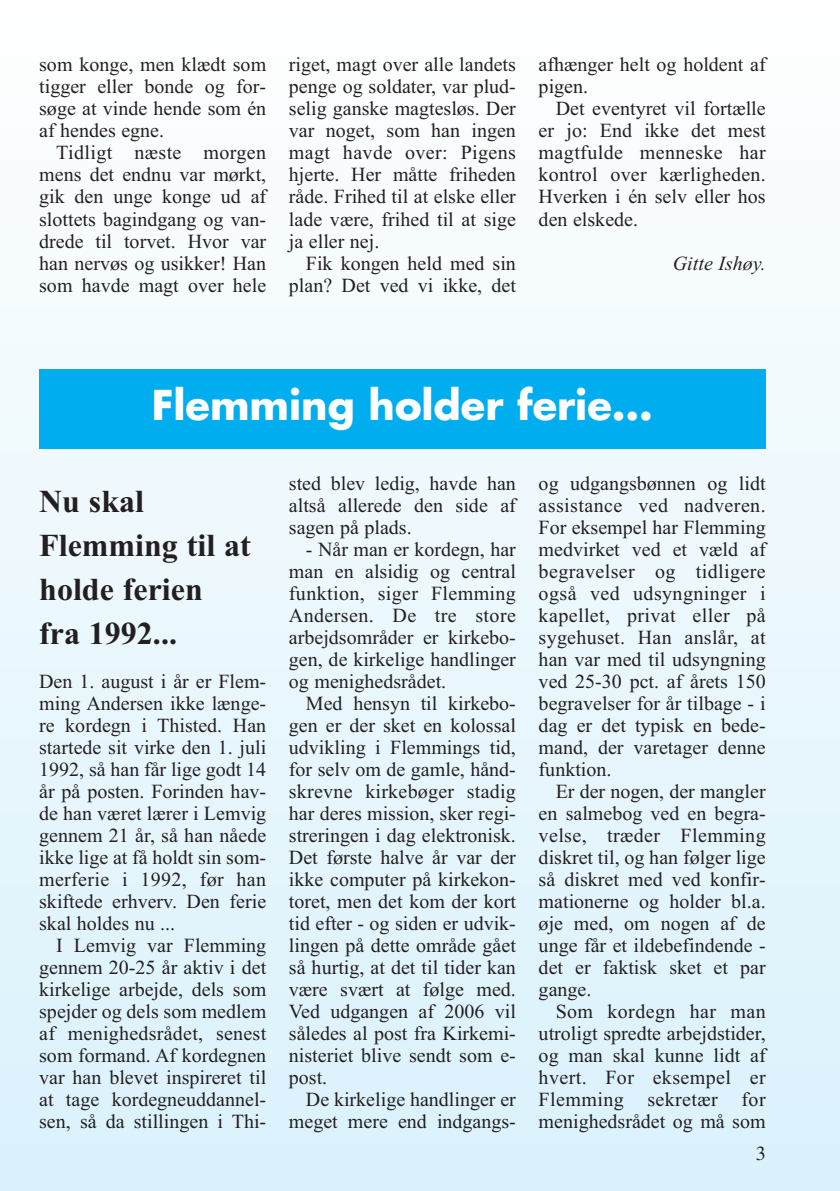
<style>
.page{position:relative;width:840px;height:1191px;background:#fff}
.page>*{position:absolute;margin:0;border:0;box-sizing:border-box;transform-origin:0 0}
.t1{font:700 40px "Futura";color:#fff}
.t2{font:700 32px/44px "Times New Roman";color:#231f20}
.t3{font:20px/22px "Times New Roman";color:#231f20;text-align:justify}
.t4{font:italic 20px "Times New Roman";color:#231f20}
.t5{font:20px "Times";color:#231f20}
</style>
<div class="page">
<div style="left:0;top:1170px;width:839px;height:21px;background:#d9f1fb"></div>
<div style="left:0;top:1134px;width:839px;height:44px;background:#dbf2fc"></div>
<div style="left:0;top:1098px;width:839px;height:44px;background:#dcf2fc"></div>
<div style="left:0;top:1062px;width:839px;height:44px;background:#ddf2fc"></div>
<div style="left:0;top:1025px;width:839px;height:45px;background:#def3fc"></div>
<div style="left:0;top:989px;width:839px;height:44px;background:#dff3fc"></div>
<div style="left:0;top:953px;width:839px;height:44px;background:#e0f4fc"></div>
<div style="left:0;top:917px;width:839px;height:44px;background:#e1f4fc"></div>
<div style="left:0;top:881px;width:839px;height:44px;background:#e2f4fc"></div>
<div style="left:0;top:845px;width:839px;height:44px;background:#e4f5fc"></div>
<div style="left:0;top:809px;width:839px;height:44px;background:#e5f5fc"></div>
<div style="left:0;top:773px;width:839px;height:44px;background:#e6f6fc"></div>
<div style="left:0;top:736px;width:839px;height:44px;background:#e7f6fd"></div>
<div style="left:0;top:700px;width:839px;height:44px;background:#e8f6fd"></div>
<div style="left:0;top:664px;width:839px;height:44px;background:#e9f7fd"></div>
<div style="left:0;top:628px;width:839px;height:44px;background:#eaf7fd"></div>
<div style="left:0;top:592px;width:839px;height:44px;background:#ebf8fd"></div>
<div style="left:0;top:556px;width:839px;height:44px;background:#edf8fd"></div>
<div style="left:0;top:520px;width:839px;height:44px;background:#eef8fd"></div>
<div style="left:0;top:483px;width:839px;height:45px;background:#eff9fd"></div>
<div style="left:0;top:447px;width:839px;height:44px;background:#f0f9fd"></div>
<div style="left:0;top:411px;width:839px;height:44px;background:#f1fafd"></div>
<div style="left:0;top:375px;width:839px;height:44px;background:#f2fafd"></div>
<div style="left:0;top:339px;width:839px;height:44px;background:#f3fafe"></div>
<div style="left:0;top:303px;width:839px;height:44px;background:#f4fbfe"></div>
<div style="left:0;top:267px;width:839px;height:44px;background:#f6fbfe"></div>
<div style="left:0;top:231px;width:839px;height:44px;background:#f7fcfe"></div>
<div style="left:0;top:194px;width:839px;height:44px;background:#f8fcfe"></div>
<div style="left:0;top:158px;width:839px;height:44px;background:#f9fcfe"></div>
<div style="left:0;top:122px;width:839px;height:44px;background:#fafdfe"></div>
<div style="left:0;top:86px;width:839px;height:44px;background:#fbfdfe"></div>
<div style="left:39px;top:369px;width:726px;height:79px;background:#00aeef"></div>
<p class="t3" style="left:39px;top:56px;width:228px">som konge, men klædt som tigger eller bonde og for&shy;søge at vinde hende som én af hendes egne.</p>
<p class="t3" style="left:39px;top:144px;width:228px;text-indent:17px">Tidligt næste morgen mens det endnu var mørkt, gik den unge konge ud af slottets bagindgang og van&shy;drede til torvet. Hvor var han nervøs og usikker! Han som havde magt over hele</p>
<p class="t3" style="left:289px;top:56px;width:228px">riget, magt over alle landets penge og soldater, var plud&shy;selig ganske magtesløs. Der var noget, som han ingen magt havde over: Pigens hjerte. Her måtte friheden råde. Frihed til at elske eller lade være, frihed til at sige ja eller nej.</p>
<p class="t3" style="left:289px;top:254px;width:228px;text-align:right">Fik kongen held med sin plan? Det ved vi ikke, det</p>
<p class="t3" style="left:538px;top:56px;width:228px">afhænger helt og holdent af pigen.</p>
<p class="t3" style="left:538px;top:100px;width:228px;text-indent:17px">Det eventyret vil fortælle er jo: End ikke det mest magtfulde menneske har kontrol over kærligheden.<br>Hverken i én selv eller hos den elskede.</p>
<p class="t4" style="left:672px;top:256px;width:94px">Gitte Ishøy.</p>
<h1 class="t1" style="left:152px;top:387px;width:502px">Flemming holder ferie...</h1>
<h2 class="t2" style="left:39px;top:482px;width:213px">Nu skal<br>Flemming til at holde ferien fra 1992...</h2>
<p class="t3" style="left:39px;top:672px;width:228px">Den 1. august i år er Flem&shy;ming Andersen ikke længe&shy;re kordegn i Thisted. Han startede sit virke den 1. juli 1992, så han får lige godt 14 år på posten. Forinden hav&shy;de han været lærer i Lemvig gennem 21 år, så han nåede ikke lige at få holdt sin som&shy;merferie i 1992, før han skiftede erhverv. Den ferie skal holdes nu ...</p>
<p class="t3" style="left:39px;top:936px;width:228px;text-indent:17px">I Lemvig var Flemming gennem 20-25 år aktiv i det kirkelige arbejde, dels som spejder og dels som medlem af menighedsrådet, senest som formand. Af kordegnen var han blevet inspireret til at tage kordegneuddannel&shy;sen, så da stillingen i Thi-</p>
<p class="t3" style="left:289px;top:474px;width:228px">sted blev ledig, havde han altså allerede den side af sagen på plads.</p>
<p class="t3" style="left:289px;top:540px;width:228px;text-indent:17px">- Når man er kordegn, har man en alsidig og central funktion, siger Flemming Andersen. De tre store arbejdsområder er kirkebo&shy;gen, de kirkelige handlinger og menighedsrådet.</p>
<p class="t3" style="left:289px;top:694px;width:228px;text-indent:17px">Med hensyn til kirkebo&shy;gen er der sket en kolossal udvikling i Flemmings tid, for selv om de gamle, hånd&shy;skrevne kirkebøger stadig har deres mission, sker regi&shy;streringen i dag elektronisk.<br>Det første halve år var der ikke computer på kirkekon&shy;toret, men det kom der kort tid efter - og siden er udvik&shy;lingen på dette område gået så hurtig, at det til tider kan være svært at følge med.<br>Ved udgangen af 2006 vil således al post fra Kirkemi&shy;nisteriet blive sendt som e&shy;post.</p>
<p class="t3" style="left:289px;top:1090px;width:228px;text-align:right">De kirkelige handlinger er meget mere end indgangs-</p>
<p class="t3" style="left:538px;top:474px;width:228px">og udgangsbønnen og lidt assistance ved nadveren.<br>For eksempel har Flemming medvirket ved et væld af begravelser og tidligere også ved udsyngninger i kapellet, privat eller på sygehuset. Han anslår, at han var med til udsyngning ved 25-30 pct. af årets 150 begravelser for år tilbage - i dag er det typisk en bede&shy;mand, der varetager denne funktion.</p>
<p class="t3" style="left:538px;top:782px;width:228px;text-indent:17px">Er der nogen, der mangler en salmebog ved en begra&shy;velse, træder Flemming diskret til, og han følger lige så diskret med ved konfir&shy;mationerne og holder bl.a. øje med, om nogen af de unge får et ildebefindende - det er faktisk sket et par gange.</p>
<p class="t3" style="left:538px;top:1002px;width:228px;text-indent:17px">Som kordegn har man utroligt spredte arbejdstider, og man skal kunne lidt af hvert. For eksempel er Flemming sekretær for menighedsrådet og må som</p>
<p class="t5" style="left:755px;top:1146px;width:11px">3</p>
</div>
